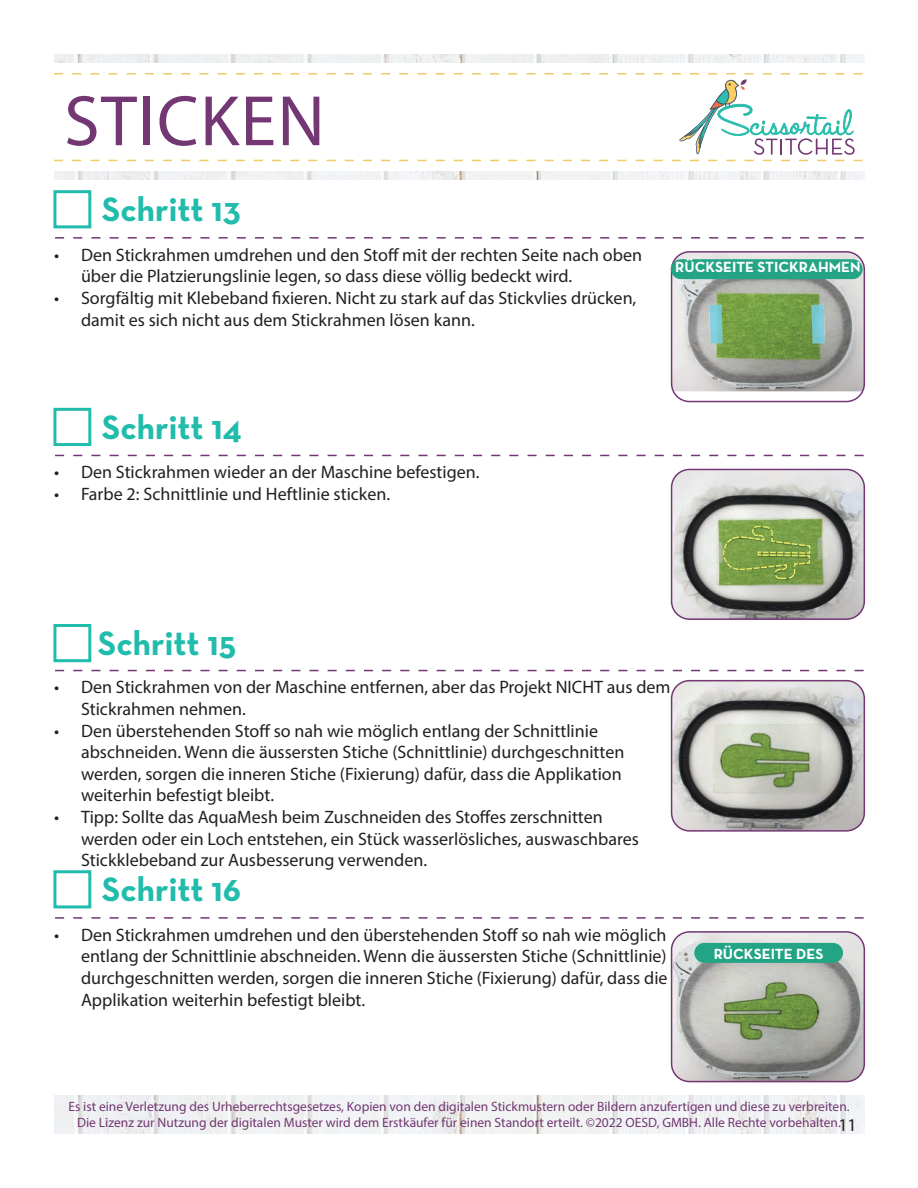
<style>
.page{position:relative;width:918px;height:1188px;background:#fff}
.page>*{position:absolute;margin:0;border:0;box-sizing:border-box;transform-origin:0 0}
.t1{font:72px "Myriad Pro";letter-spacing:.02em;color:#733773}
.t2{font:700 34.5px "Neutra Text";color:#22bcac}
.t3{font:18px/21.6px "Myriad Pro";color:#231f20}
.t4{font:700 15px "Neutra Text";color:#fff}
.t5{font:13.5px/16.2px "Myriad Pro";color:#733773;text-align:center}
</style>
<div class="page">
<img style="left:54px;top:1096px;width:810px;height:38px">
<img style="left:54px;top:54px;width:810px;height:126px">
<div style="left:29px;top:63px;width:863px;height:108px;background:#fff"></div>
<svg style="left:54px;top:73px;width:809px;height:88px"></svg>
<svg style="left:55px;top:237px;width:809px;height:2px"></svg>
<img style="left:672px;top:252px;width:192px;height:139px">
<div style="left:671px;top:251px;width:194px;height:151px;border:2px solid #733773;border-radius:18px"></div>
<svg style="left:55px;top:455px;width:809px;height:1px"></svg>
<img style="left:672px;top:469px;width:192px;height:150px">
<div style="left:671px;top:469px;width:194px;height:151px;border:2px solid #733773;border-radius:18px"></div>
<div style="left:53px;top:190px;width:38px;height:38px;border:3px solid #22bcac"></div>
<div style="left:53px;top:408px;width:38px;height:38px;border:3px solid #22bcac"></div>
<svg style="left:55px;top:670px;width:809px;height:1px"></svg>
<img style="left:672px;top:681px;width:192px;height:148px">
<div style="left:671px;top:680px;width:194px;height:152px;border:2px solid #733773;border-radius:18px"></div>
<svg style="left:55px;top:917px;width:809px;height:2px"></svg>
<img style="left:672px;top:934px;width:192px;height:148px">
<div style="left:671px;top:931px;width:194px;height:151px;border:2px solid #733773;border-radius:18px"></div>
<div style="left:694px;top:943px;width:149px;height:20px;background:#23a585;border-radius:10px"></div>
<div style="left:671px;top:259px;width:192px;height:20px;background:#23a585;border-radius:10px"></div>
<div style="left:53px;top:624px;width:38px;height:38px;border:3px solid #22bcac"></div>
<div style="left:53px;top:870px;width:38px;height:38px;border:3px solid #22bcac"></div>
<img style="left:709px;top:304px;width:14px;height:40px">
<img style="left:812px;top:304px;width:13px;height:40px">
<svg style="left:722px;top:525px;width:89px;height:55px;background:#81a349"></svg>
<h1 class="t1" style="left:64px;top:77px;width:262px">STICKEN</h1>
<h2 class="t2" style="left:102px;top:188px;width:140px">Schritt 13</h2>
<p class="t3" style="left:81px;top:244px;width:563px;text-indent:-27px">• Den Stickrahmen umdrehen und den Stoff mit der rechten Seite nach oben über die Platzierungslinie legen, so dass diese völlig bedeckt wird.</p>
<p class="t3" style="left:81px;top:287px;width:557px;text-indent:-27px">• Sorgfältig mit Klebeband fixieren. Nicht zu stark auf das Stickvlies drücken, damit es sich nicht aus dem Stickrahmen lösen kann.</p>
<h2 class="t2" style="left:102px;top:405px;width:141px">Schritt 14</h2>
<p class="t3" style="left:54px;top:461px;width:427px">• Den Stickrahmen wieder an der Maschine befestigen.</p>
<p class="t3" style="left:54px;top:483px;width:338px">• Farbe 2: Schnittlinie und Heftlinie sticken.</p>
<p class="t4" style="left:675px;top:258px;width:187px">RÜCKSEITE STICKRAHMEN</p>
<h2 class="t2" style="left:98px;top:622px;width:140px">Schritt 15</h2>
<p class="t3" style="left:81px;top:676px;width:591px;text-indent:-27px">• Den Stickrahmen von der Maschine entfernen, aber das Projekt NICHT aus dem<br>Stickrahmen nehmen.</p>
<p class="t3" style="left:81px;top:720px;width:545px;text-indent:-27px">• Den überstehenden Stoff so nah wie möglich entlang der Schnittlinie abschneiden. Wenn die äussersten Stiche (Schnittlinie) durchgeschnitten werden, sorgen die inneren Stiche (Fixierung) dafür, dass die Applikation weiterhin befestigt bleibt.</p>
<p class="t3" style="left:81px;top:806px;width:559px;text-indent:-27px">• Tipp: Sollte das AquaMesh beim Zuschneiden des Stoffes zerschnitten werden oder ein Loch entstehen, ein Stück wasserlösliches, auswaschbares<br>Stickklebeband zur Ausbesserung verwenden.</p>
<h2 class="t2" style="left:102px;top:868px;width:141px">Schritt 16</h2>
<p class="t3" style="left:81px;top:924px;width:588px;text-align:justify;text-indent:-27px">• Den Stickrahmen umdrehen und den überstehenden Stoff so nah wie möglich entlang der Schnittlinie abschneiden. Wenn die äussersten Stiche (Schnittlinie) durchgeschnitten werden, sorgen die inneren Stiche (Fixierung) dafür, dass die Applikation weiterhin befestigt bleibt.</p>
<p class="t4" style="left:714px;top:944px;width:111px">RÜCKSEITE DES</p>
<p class="t5" style="left:68px;top:1098px;width:783px">Es ist eine Verletzung des Urheberrechtsgesetzes, Kopien von den digitalen Stickmustern oder Bildern anzufertigen und diese zu verbreiten.<br>Die Lizenz zur Nutzung der digitalen Muster wird dem Erstkäufer für einen Standort erteilt. ©2022 OESD, GMBH. Alle Rechte vorbehalten.</p>
<p class="t3" style="left:838px;top:1114px;width:20px">11</p>
</div>
